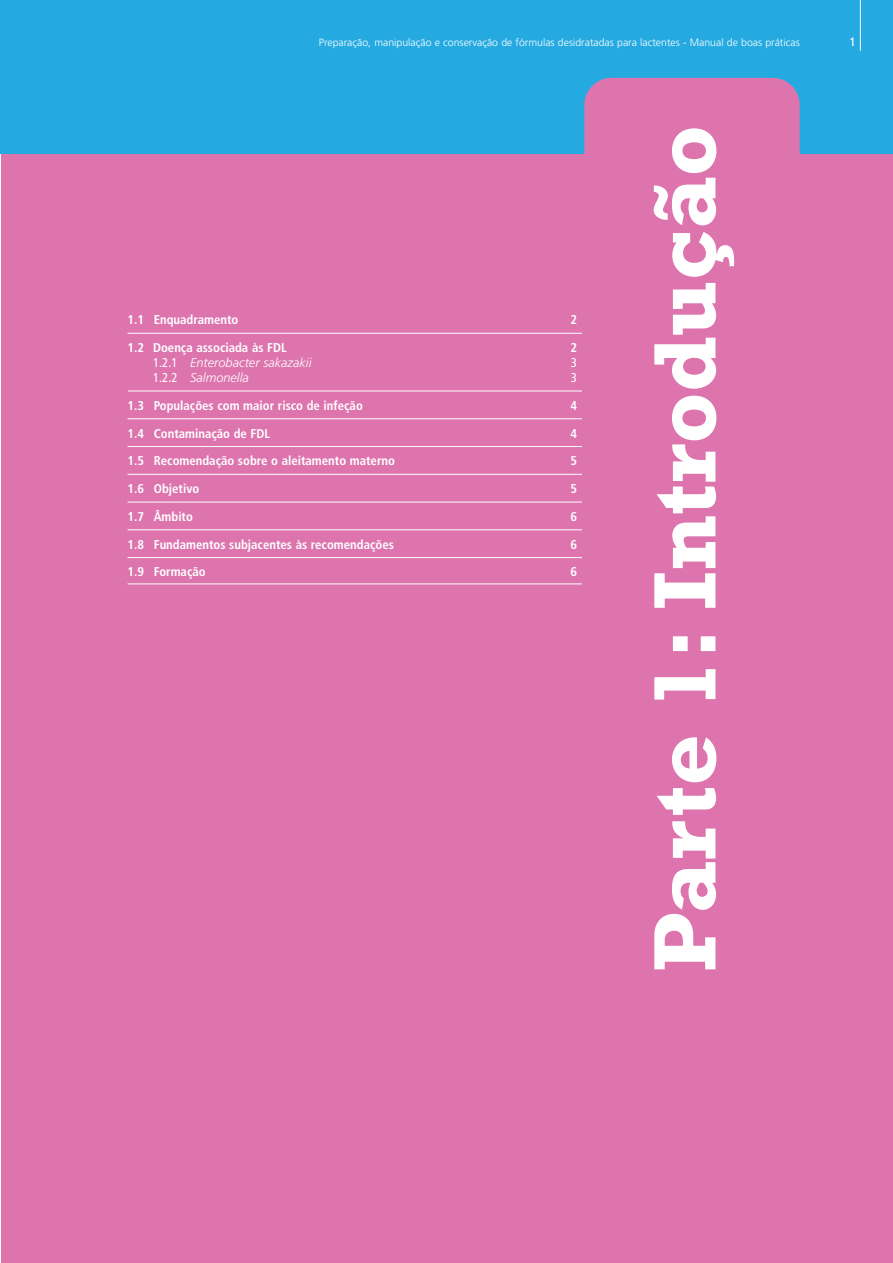
<style>
.page{position:relative;width:893px;height:1263px;background:#fff}
.page>*{position:absolute;margin:0;border:0;box-sizing:border-box;transform-origin:0 0}
.t1{font:700 90px "Rockwell";color:#fff}
.t2{font:700 condensed 12.75px "Frutiger";color:#fff}
.t3{font:italic 300 12.75px "Frutiger";color:#fff}
.t4{font:condensed 12.75px "Frutiger";color:#fff}
.t5{font:12px "Frutiger";color:#fff}
.t6{font:300 10.5px "Frutiger";color:#fff}
.s1{font-weight:400;font-style:normal;font-stretch:condensed}
</style>
<div class="page">
<div style="left:1px;top:0;width:892px;height:1263px;background:#dd74ae"></div>
<div style="left:0;top:0;width:893px;height:154px;background:#24aae1"></div>
<hr style="left:860px;top:0;width:1px;height:51px;background:#fff">
<div style="left:584px;top:78px;width:216px;height:235px;background:#dd74ae;border-radius:27px"></div>
<hr style="left:128px;top:333px;width:454px;height:1px;background:#fff">
<hr style="left:128px;top:391px;width:454px;height:1px;background:#fff">
<hr style="left:128px;top:418px;width:454px;height:1px;background:#fff">
<hr style="left:128px;top:446px;width:454px;height:1px;background:#fff">
<hr style="left:128px;top:474px;width:454px;height:1px;background:#fff">
<hr style="left:128px;top:502px;width:454px;height:1px;background:#fff">
<hr style="left:128px;top:529px;width:454px;height:1px;background:#fff">
<hr style="left:128px;top:557px;width:454px;height:1px;background:#fff">
<hr style="left:128px;top:583px;width:454px;height:1px;background:#fff">
<p class="t6" style="left:319px;top:38px;width:482px">Preparação, manipulação e conservação de fórmulas desidratadas para lactentes - Manual de boas práticas</p>
<p class="t5" style="left:849px;top:37px;width:8px">1</p>
<p class="t2" style="left:128px;top:315px;width:112px">1.1 Enquadramento</p>
<p class="t2" style="left:570px;top:315px;width:8px">2</p>
<p class="t2" style="left:128px;top:342px;width:161px">1.2 Doença associada às FDL</p>
<p class="t2" style="left:570px;top:342px;width:8px">2</p>
<p class="t3" style="left:153px;top:357px;width:160px"><span class="s1">1.2.1</span> Enterobacter sakazakii</p>
<p class="t4" style="left:571px;top:357px;width:8px">3</p>
<p class="t3" style="left:153px;top:372px;width:97px"><span class="s1">1.2.2</span> Salmonella</p>
<p class="t4" style="left:571px;top:372px;width:8px">3</p>
<p class="t2" style="left:128px;top:400px;width:237px">1.3 Populações com maior risco de infeção</p>
<p class="t2" style="left:570px;top:400px;width:8px">4</p>
<p class="t2" style="left:128px;top:428px;width:144px">1.4 Contaminação de FDL</p>
<p class="t2" style="left:570px;top:428px;width:8px">4</p>
<p class="t2" style="left:128px;top:456px;width:269px">1.5 Recomendação sobre o aleitamento materno</p>
<p class="t2" style="left:570px;top:456px;width:8px">5</p>
<p class="t2" style="left:128px;top:483px;width:73px">1.6 Objetivo</p>
<p class="t2" style="left:570px;top:483px;width:8px">5</p>
<p class="t2" style="left:128px;top:511px;width:67px">1.7 Âmbito</p>
<p class="t2" style="left:570px;top:511px;width:8px">6</p>
<p class="t2" style="left:128px;top:539px;width:268px">1.8 Fundamentos subjacentes às recomendações</p>
<p class="t2" style="left:570px;top:539px;width:8px">6</p>
<p class="t2" style="left:128px;top:567px;width:80px">1.9 Formação</p>
<p class="t2" style="left:570px;top:567px;width:8px">6</p>
<h1 class="t1" style="left:654px;top:972px;width:849px;rotate:-90deg">Parte 1: Introdução</h1>
</div>
